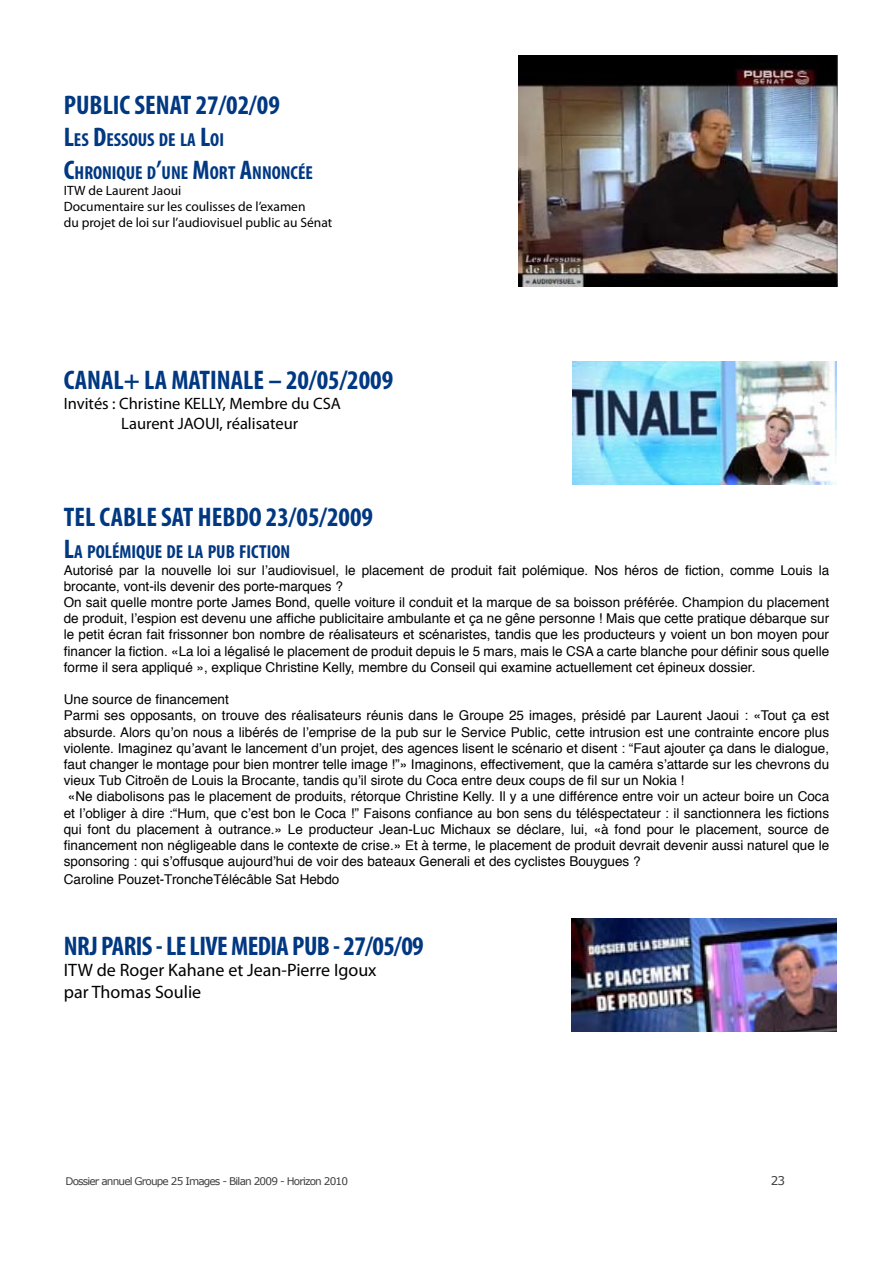
<style>
.page{position:relative;width:893px;height:1263px;background:#fff}
.page>*{position:absolute;margin:0;border:0;box-sizing:border-box;transform-origin:0 0}
.t1{font:700 condensed 27px "Myriad Pro";color:#003882}
.t2{font:700 condensed 18.9px/32.4px "Myriad Pro";color:#003882}
.t3{font:18px/21.6px "Myriad Pro";color:#000}
.t4{font:16.5px/19.8px "Myriad Pro";color:#000}
.t5{font:13.5px/16.2px "Helvetica";color:#000}
.t6{font:13.5px/16.2px "Myriad Pro";color:#000}
.t7{font:12px "Verdana";color:#3e3e40}
.t8{font:10.5px "Verdana";letter-spacing:-.08em;color:#3e3e40}
.s1{font-size:27px}
</style>
<div class="page">
<img style="left:572px;top:361px;width:265px;height:123px">
<img style="left:571px;top:918px;width:266px;height:114px">
<img style="left:518px;top:55px;width:320px;height:231px">
<h1 class="t1" style="left:64px;top:88px;width:24px">PUBLIC</h1>
<h1 class="t1" style="left:135px;top:88px;width:13px">SENAT</h1>
<h1 class="t1" style="left:196px;top:88px;width:86px">27/02/09</h1>
<h2 class="t2" style="left:64px;top:123px;width:251px"><span class="s1">L</span>ES <span class="s1">D</span>ESSOUS DE LA <span class="s1">L</span>OI<br><span class="s1">C</span>HRONIQUE D<span class="s1">’</span>UNE <span class="s1">M</span>ORT <span class="s1">A</span>NNONCÉE</h2>
<p class="t6" style="left:64px;top:182px;width:270px">ITW de Laurent Jaoui<br>Documentaire sur les coulisses de l’examen<br>du projet de loi sur l’audiovisuel public au Sénat</p>
<h1 class="t1" style="left:64px;top:363px;width:13px">CANAL</h1>
<h1 class="t1" style="left:124px;top:363px;width:77px">+ LA MATINALE</h1>
<h1 class="t1" style="left:268px;top:363px;width:126px">– 20/05/2009</h1>
<p class="t4" style="left:121px;top:393px;width:221px;text-indent:-58px">Invités : Christine KELLY, Membre du CSA<br>Laurent JAOUI, réalisateur</p>
<h1 class="t1" style="left:64px;top:500px;width:48px">TEL CABLE</h1>
<h1 class="t1" style="left:161px;top:500px;width:50px">SAT HEBDO</h1>
<h1 class="t1" style="left:266px;top:500px;width:109px">23/05/2009</h1>
<h2 class="t2" style="left:64px;top:536px;width:228px"><span class="s1">L</span>A POLÉMIQUE DE LA PUB FICTION</h2>
<p class="t5" style="left:64px;top:562px;width:767px">Autorisé par la nouvelle loi sur l’audiovisuel, le placement de produit fait polémique. Nos héros de fiction, comme Louis la brocante, vont-ils devenir des porte-marques ?<br>On sait quelle montre porte James Bond, quelle voiture il conduit et la marque de sa boisson préférée. Champion du placement de produit, l’espion est devenu une affiche publicitaire ambulante et ça ne gêne personne ! Mais que cette pratique débarque sur le petit écran fait frissonner bon nombre de réalisateurs et scénaristes, tandis que les producteurs y voient un bon moyen pour financer la fiction. «La loi a légalisé le placement de produit depuis le 5 mars, mais le CSA a carte blanche pour définir sous quelle forme il sera appliqué », explique Christine Kelly, membre du Conseil qui examine actuellement cet épineux dossier.</p>
<p class="t5" style="left:64px;top:692px;width:167px">Une source de financement</p>
<p class="t5" style="left:64px;top:708px;width:767px">Parmi ses opposants, on trouve des réalisateurs réunis dans le Groupe 25 images, présidé par Laurent Jaoui : «Tout ça est</p>
<p class="t5" style="left:64px;top:724px;width:767px">absurde. Alors qu’on nous a libérés de l’emprise de la pub sur le Service Public, cette intrusion est une contrainte encore plus</p>
<p class="t5" style="left:64px;top:740px;width:767px">violente. Imaginez qu’avant le lancement d’un projet, des agences lisent le scénario et disent : “Faut ajouter ça dans le dialogue,</p>
<p class="t5" style="left:64px;top:757px;width:767px">faut changer le montage pour bien montrer telle image !”» Imaginons, effectivement, que la caméra s’attarde sur les chevrons du</p>
<p class="t5" style="left:64px;top:773px;width:622px">vieux Tub Citroën de Louis la Brocante, tandis qu’il sirote du Coca entre deux coups de fil sur un Nokia !</p>
<p class="t5" style="left:68px;top:789px;width:763px">«Ne diabolisons pas le placement de produits, rétorque Christine Kelly. Il y a une différence entre voir un acteur boire un Coca</p>
<p class="t5" style="left:64px;top:805px;width:767px">et l’obliger à dire :“Hum, que c’est bon le Coca !” Faisons confiance au bon sens du téléspectateur : il sanctionnera les fictions</p>
<p class="t5" style="left:64px;top:821px;width:767px">qui font du placement à outrance.» Le producteur Jean-Luc Michaux se déclare, lui, «à fond pour le placement, source de</p>
<p class="t5" style="left:64px;top:838px;width:767px">financement non négligeable dans le contexte de crise.» Et à terme, le placement de produit devrait devenir aussi naturel que le</p>
<p class="t5" style="left:64px;top:854px;width:578px">sponsoring : qui s’offusque aujourd’hui de voir des bateaux Generali et des cyclistes Bouygues ?</p>
<p class="t5" style="left:64px;top:872px;width:277px">Caroline Pouzet-Tronche Télécâble Sat Hebdo</p>
<h1 class="t1" style="left:64px;top:929px;width:195px">NRJ PARIS - LE LIVE MEDIA</h1>
<h1 class="t1" style="left:292px;top:929px;width:133px">PUB - 27/05/09</h1>
<h3 class="t3" style="left:64px;top:959px;width:314px">ITW de Roger Kahane et Jean-Pierre Igoux par Thomas Soulie</h3>
<p class="t8" style="left:65px;top:1174px;width:284px">Dossier annuel Groupe 25 Images - Bilan 2009 - Horizon 2010</p>
<p class="t7" style="left:771px;top:1173px;width:16px">23</p>
</div>
